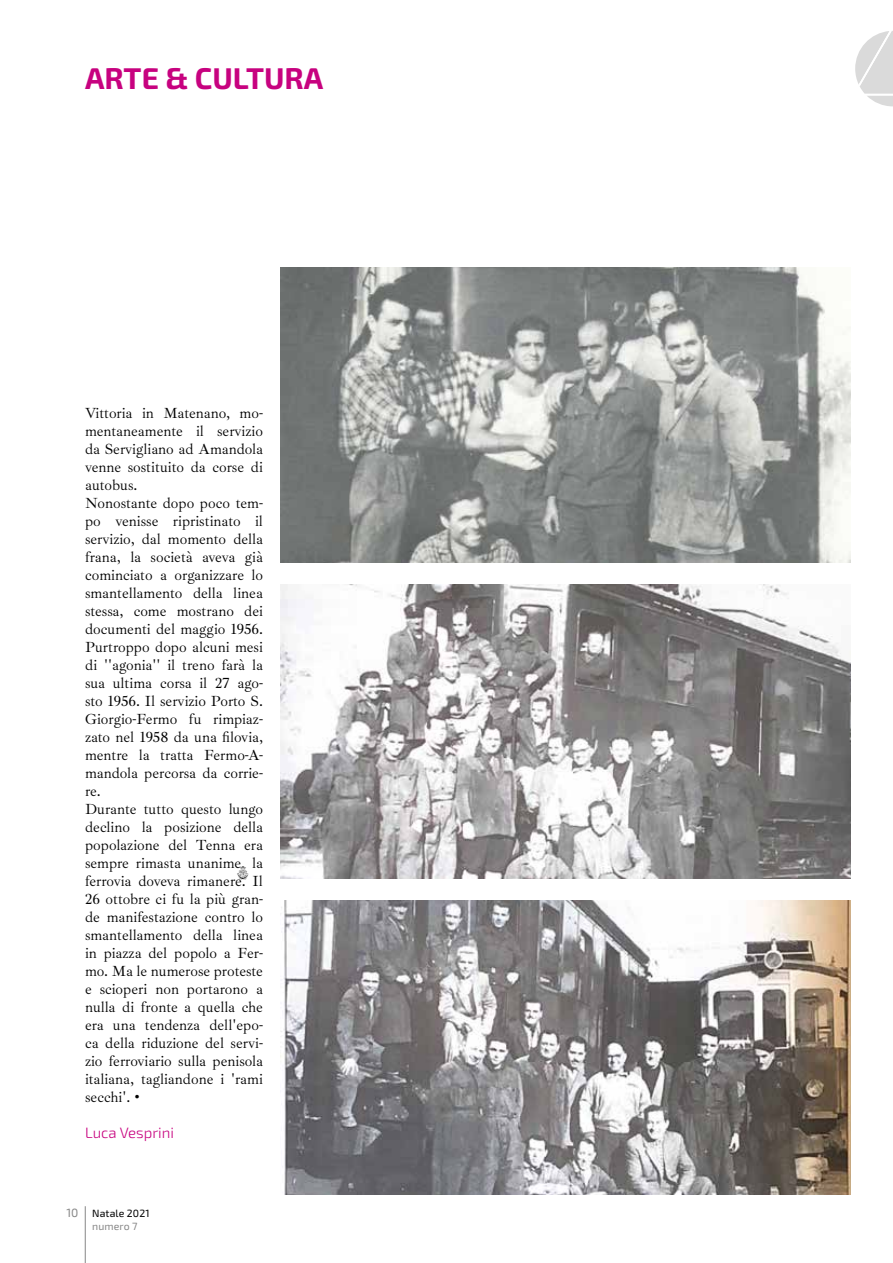
<style>
.page{position:relative;width:893px;height:1263px;background:#fff}
.page>*{position:absolute;margin:0;border:0;box-sizing:border-box;transform-origin:0 0}
.t1{font:700 30px "Exo 2.0";color:#c7027f}
.t2{font:15px/18px "Ibarra Real Nova";color:#000}
.t3{font:300 15px "Exo 2.0";color:#c7027f}
.t4{font:12px "Exo 2.0";color:#878787}
.t5{font:10.5px "Exo 2.0";letter-spacing:.01em;color:#000}
.t6{font:10.5px "Exo 2.0";letter-spacing:.01em;color:#878787}
</style>
<div class="page">
<svg style="left:855px;top:31px;width:38px;height:75px"></svg>
<hr style="left:85px;top:1206px;width:1px;height:57px;background:#878787">
<img style="left:281px;top:268px;width:569px;height:295px">
<img style="left:281px;top:584px;width:569px;height:295px">
<img style="left:281px;top:900px;width:569px;height:295px">
<h1 class="t1" style="left:85px;top:61px;width:240px">ARTE &amp; CULTURA</h1>
<p class="t2" style="left:85px;top:405px;width:179px">Vittoria in Matenano, mo&shy;mentaneamente il servizio da Servigliano ad Amandola venne sostituito da corse di autobus.<br>Nonostante dopo poco tem&shy;po venisse ripristinato il servizio, dal momento della frana, la società aveva già cominciato a organizzare lo smantellamento della linea stessa, come mostrano dei documenti del maggio 1956.<br>Purtroppo dopo alcuni mesi di ''agonia'' il treno farà la sua ultima corsa il 27 ago&shy;sto 1956. Il servizio Porto S.<br>Giorgio-Fermo fu rimpiaz&shy;zato nel 1958 da una filovia, mentre la tratta Fermo-A&shy;mandola percorsa da corrie&shy;re.<br>Durante tutto questo lungo declino la posizione della popolazione del Tenna era sempre rimasta unanime: la ferrovia doveva rimanere. Il<br>26 ottobre ci fu la più gran&shy;de manifestazione contro lo smantellamento della linea in piazza del popolo a Fer&shy;mo. Ma le numerose proteste e scioperi non portarono a nulla di fronte a quella che era una tendenza dell'epo&shy;ca della riduzione del servi&shy;zio ferroviario sulla penisola italiana, tagliandone i 'rami secchi'. •</p>
<p class="t3" style="left:85px;top:1124px;width:91px">Luca Vesprini</p>
<p class="t4" style="left:67px;top:1206px;width:13px">10</p>
<p class="t5" style="left:92px;top:1207px;width:59px">Natale 2021</p>
<p class="t6" style="left:92px;top:1220px;width:47px">numero 7</p>
</div>
